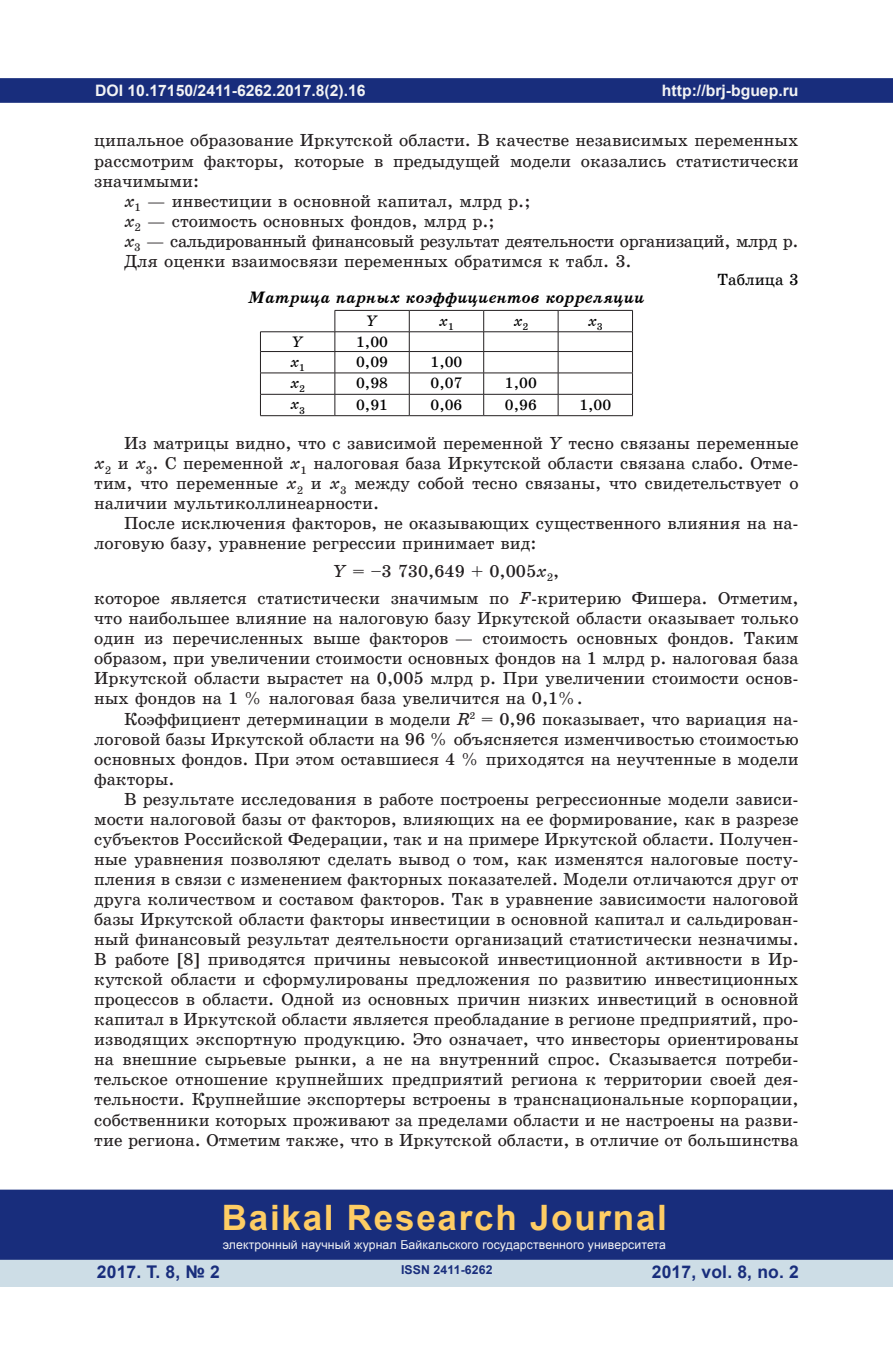
<style>
.page{position:relative;width:893px;height:1360px;background:#fff}
.page>*{position:absolute;margin:0;border:0;box-sizing:border-box;transform-origin:0 0}
.t1{font:700 35px "Arial";letter-spacing:.05em;color:#fecd64}
.t2{font:17.5px/20.1px "School Book C";color:#231f20;text-align:justify}
.t3{font:17.5px "School Book C";letter-spacing:-.02em;color:#231f20}
.t4{font:700 17.5px "Arial";letter-spacing:.01em;color:#182d7c}
.t5{font:italic 16.62px "School Book C Bold";color:#000}
.t6{font:16.28px "School Book C";color:#000}
.t7{font:700 15.75px "Arial";color:#f2f3f4}
.t8{font:15.22px "School Book C";color:#000}
.t9{font:15.22px "School Book C Italic";color:#000}
.t10{font:12.25px "Arial";letter-spacing:.01em;color:#f2f3f4}
.t11{font:700 12.25px "Arial";letter-spacing:.01em;color:#182d7c}
.s1{font-family:"School Book C Italic"}
</style>
<div class="page">
<div style="left:0;top:78px;width:893px;height:25px;background:#182d7c;border:2px solid #182d7c"></div>
<div style="left:0;top:1258px;width:893px;height:28px;background:#cddde6"></div>
<div style="left:0;top:1189px;width:893px;height:70px;background:#182d7c;border:2px solid #182d7c"></div>
<hr style="left:335px;top:351px;width:74px;height:1px;background:#231f20">
<hr style="left:409px;top:351px;width:75px;height:1px;background:#231f20">
<hr style="left:484px;top:351px;width:74px;height:1px;background:#231f20">
<hr style="left:558px;top:351px;width:75px;height:1px;background:#231f20">
<hr style="left:335px;top:372px;width:74px;height:1px;background:#231f20">
<hr style="left:409px;top:372px;width:75px;height:1px;background:#231f20">
<hr style="left:484px;top:372px;width:74px;height:1px;background:#231f20">
<hr style="left:558px;top:372px;width:75px;height:1px;background:#231f20">
<hr style="left:335px;top:394px;width:74px;height:1px;background:#231f20">
<hr style="left:409px;top:394px;width:75px;height:1px;background:#231f20">
<hr style="left:484px;top:394px;width:74px;height:1px;background:#231f20">
<hr style="left:558px;top:394px;width:75px;height:1px;background:#231f20">
<hr style="left:335px;top:415px;width:74px;height:1px;background:#231f20">
<hr style="left:409px;top:415px;width:75px;height:1px;background:#231f20">
<hr style="left:484px;top:415px;width:74px;height:1px;background:#231f20">
<hr style="left:558px;top:415px;width:75px;height:1px;background:#231f20">
<hr style="left:260px;top:331px;width:75px;height:1px;background:#231f20">
<hr style="left:260px;top:351px;width:75px;height:1px;background:#231f20">
<hr style="left:260px;top:372px;width:75px;height:1px;background:#231f20">
<hr style="left:260px;top:394px;width:75px;height:1px;background:#231f20">
<svg style="left:260px;top:332px;width:1px;height:83px"></svg>
<hr style="left:260px;top:415px;width:75px;height:1px;background:#231f20">
<hr style="left:335px;top:310px;width:74px;height:1px;background:#231f20">
<svg style="left:335px;top:310px;width:1px;height:105px"></svg>
<hr style="left:409px;top:310px;width:75px;height:1px;background:#231f20">
<svg style="left:409px;top:310px;width:1px;height:105px"></svg>
<hr style="left:484px;top:310px;width:74px;height:1px;background:#231f20">
<svg style="left:483px;top:310px;width:1px;height:105px"></svg>
<hr style="left:558px;top:310px;width:75px;height:1px;background:#231f20">
<svg style="left:558px;top:310px;width:1px;height:105px"></svg>
<svg style="left:632px;top:310px;width:1px;height:105px"></svg>
<hr style="left:335px;top:331px;width:74px;height:1px;background:#231f20">
<hr style="left:409px;top:331px;width:75px;height:1px;background:#231f20">
<hr style="left:484px;top:331px;width:74px;height:1px;background:#231f20">
<hr style="left:558px;top:331px;width:75px;height:1px;background:#231f20">
<p class="t7" style="left:95px;top:79px;width:272px">DOI 10.17150/2411-6262.2017.8(2).16</p>
<p class="t2" style="left:94px;top:131px;width:706px">ципальное образование Иркутской области. В качестве независимых переменных</p>
<p class="t2" style="left:94px;top:151px;width:706px">рассмотрим факторы, которые в предыдущей модели оказались статистически</p>
<p class="t2" style="left:94px;top:171px;width:106px">значимыми:</p>
<p class="t2" style="left:124px;top:191px;width:408px"><span class="s1">x</span><sub>1</sub> — инвестиции в основной капитал, млрд р.;</p>
<p class="t2" style="left:124px;top:211px;width:372px"><span class="s1">x</span><sub>2</sub> — стоимость основных фондов, млрд р.;</p>
<p class="t3" style="left:124px;top:231px;width:676px"><span class="s1">x</span><sub>3</sub> — сальдированный финансовый результат деятельности организаций, млрд р.</p>
<p class="t2" style="left:124px;top:251px;width:509px">Для оценки взаимосвязи переменных обратимся к табл. 3.</p>
<p class="t6" style="left:717px;top:270px;width:83px">Таблица 3</p>
<p class="t5" style="left:248px;top:288px;width:398px">Матрица парных коэффициентов корреляции</p>
<p class="t9" style="left:367px;top:312px;width:13px">Y</p>
<p class="t9" style="left:439px;top:312px;width:17px">x<sub>1</sub></p>
<p class="t9" style="left:513px;top:312px;width:17px">x<sub>2</sub></p>
<p class="t9" style="left:588px;top:312px;width:17px">x<sub>3</sub></p>
<p class="t9" style="left:292px;top:333px;width:13px">Y</p>
<p class="t8" style="left:356px;top:334px;width:33px">1,00</p>
<p class="t9" style="left:290px;top:353px;width:17px">x<sub>1</sub></p>
<p class="t8" style="left:356px;top:353px;width:33px">0,09</p>
<p class="t8" style="left:431px;top:353px;width:33px">1,00</p>
<p class="t9" style="left:290px;top:374px;width:17px">x<sub>2</sub></p>
<p class="t8" style="left:356px;top:375px;width:33px">0,98</p>
<p class="t8" style="left:431px;top:375px;width:33px">0,07</p>
<p class="t8" style="left:505px;top:375px;width:33px">1,00</p>
<p class="t9" style="left:290px;top:396px;width:17px">x<sub>3</sub></p>
<p class="t8" style="left:356px;top:396px;width:33px">0,91</p>
<p class="t8" style="left:431px;top:396px;width:33px">0,06</p>
<p class="t8" style="left:505px;top:396px;width:33px">0,96</p>
<p class="t8" style="left:579px;top:396px;width:33px">1,00</p>
<p class="t2" style="left:94px;top:433px;width:706px;text-indent:30px">Из матрицы видно, что с зависимой переменной <span class="s1">Y</span> тесно связаны переменные <span class="s1">x</span><sub>2</sub> и <span class="s1">x</span><sub>3</sub>. С переменной <span class="s1">x</span><sub>1</sub> налоговая база Иркутской области связана слабо. Отме&shy;тим, что переменные <span class="s1">x</span><sub>2</sub> и <span class="s1">x</span><sub>3</sub> между собой тесно связаны, что свидетельствует о наличии мультиколлинеарности.</p>
<p class="t2" style="left:94px;top:513px;width:706px;text-indent:30px">После исключения факторов, не оказывающих существенного влияния на на&shy;логовую базу, уравнение регрессии принимает вид:</p>
<p class="t2" style="left:94px;top:557px;width:706px;line-height:27.5px;text-align:center"><span class="s1">Y</span> = –3 730,649 + 0,005<span class="s1">x</span><sub>2</sub>,<br>которое является статистически значимым по <span class="s1">F</span>-критерию Фишера. Отметим,</p>
<p class="t2" style="left:94px;top:608px;width:706px">что наибольшее влияние на налоговую базу Иркутской области оказывает только один из перечисленных выше факторов — стоимость основных фондов. Таким образом, при увеличении стоимости основных фондов на 1 млрд р. налоговая база Иркутской области вырастет на 0,005 млрд р. При увеличении стоимости основ&shy;ных фондов на 1 % налоговая база увеличится на 0,1%.</p>
<p class="t2" style="left:94px;top:708px;width:706px;text-indent:30px">Коэффициент детерминации в модели <span class="s1">R</span><sup>2</sup> = 0,96 показывает, что вариация на&shy;логовой базы Иркутской области на 96 % объясняется изменчивостью стоимостью основных фондов. При этом оставшиеся 4 % приходятся на неучтенные в модели факторы.</p>
<p class="t2" style="left:94px;top:789px;width:706px;text-indent:30px">В результате исследования в работе построены регрессионные модели зависи&shy;мости налоговой базы от факторов, влияющих на ее формирование, как в разрезе субъектов Российской Федерации, так и на примере Иркутской области. Получен&shy;ные уравнения позволяют сделать вывод о том, как изменятся налоговые посту&shy;пления в связи с изменением факторных показателей. Модели отличаются друг от друга количеством и составом факторов. Так в уравнение зависимости налоговой базы Иркутской области факторы инвестиции в основной капитал и сальдирован&shy;ный финансовый результат деятельности организаций статистически незначимы.<br>В работе [8] приводятся причины невысокой инвестиционной активности в Ир&shy;кутской области и сформулированы предложения по развитию инвестиционных процессов в области. Одной из основных причин низких инвестиций в основной капитал в Иркутской области является преобладание в регионе предприятий, про&shy;изводящих экспортную продукцию. Это означает, что инвесторы ориентированы на внешние сырьевые рынки, а не на внутренний спрос. Сказывается потреби&shy;тельское отношение крупнейших предприятий региона к территории своей дея&shy;тельности. Крупнейшие экспортеры встроены в транснациональные корпорации, собственники которых проживают за пределами области и не настроены на разви&shy;тие региона. Отметим также, что в Иркутской области, в отличие от большинства</p>
<p class="t7" style="left:662px;top:79px;width:138px">http://brj-bguep.ru</p>
<h1 class="t1" style="left:222px;top:1193px;width:447px">Baikal Research Journal</h1>
<p class="t10" style="left:223px;top:1236px;width:445px">электронный научный журнал Байкальского государственного университета</p>
<p class="t4" style="left:97px;top:1259px;width:125px">2017. Т. 8, № 2</p>
<p class="t4" style="left:652px;top:1259px;width:149px">2017, vol. 8, no. 2</p>
<p class="t11" style="left:401px;top:1261px;width:93px">ISSN 2411-6262</p>
</div>
